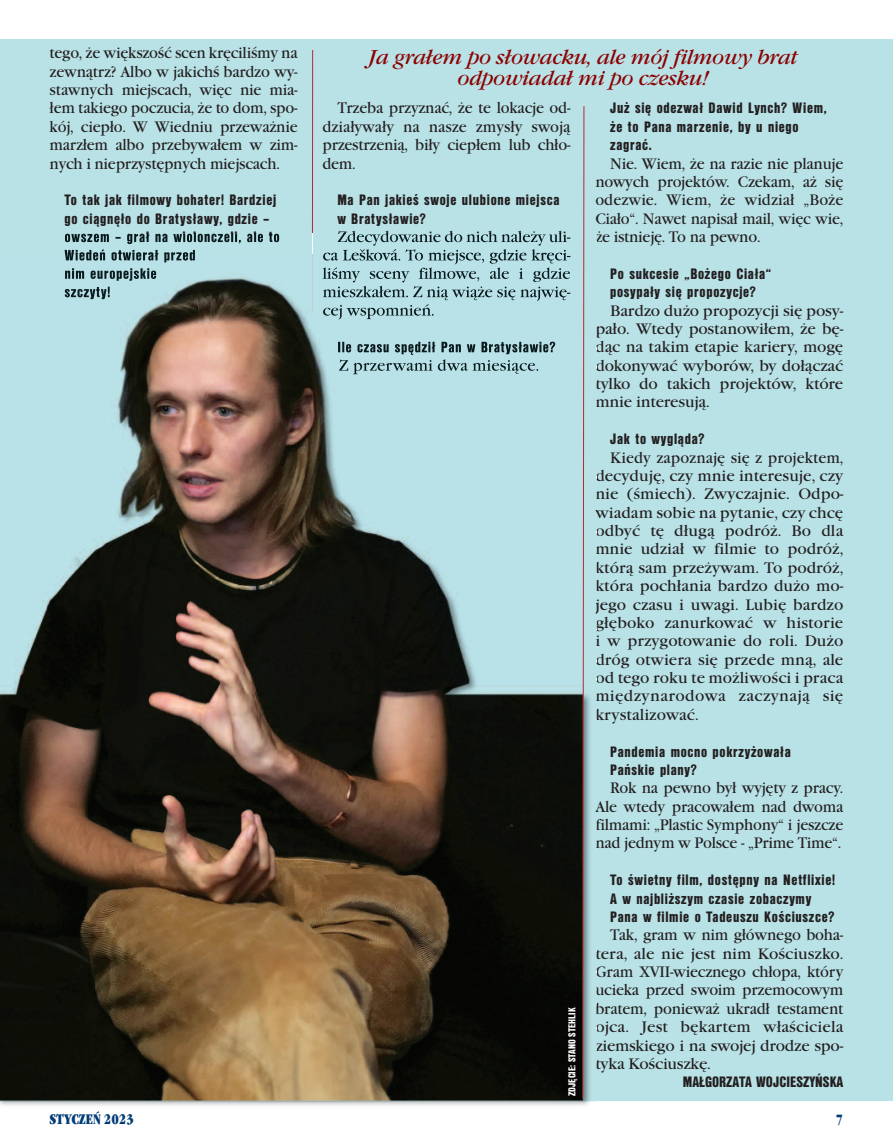
<style>
.page{position:relative;width:893px;height:1141px;background:#fff}
.page>*{position:absolute;margin:0;border:0;box-sizing:border-box;transform-origin:0 0}
.t1{font:italic 21px/21px "Garamond Itc TCE";letter-spacing:-.02em;color:#8b0202;text-align:center}
.t2{font:15.75px/18.4px "Garamond Itc TCE";letter-spacing:-.02em;color:#231f20;text-align:justify;scale:.95 1}
.t3{font:15.75px/18.4px "Nimbus San DCE Blac Cond";letter-spacing:.045em;color:#231f20}
.t4{font:15.75px/18.4px "Garamond Itc TCE";letter-spacing:-.02em;color:#231f20;text-align:justify}
.t5{font:15.75px "Nimbus San DCE Blac Cond";color:#231f20}
.t6{font:ultra-condensed 14px "Garamond Itc TCE";color:#013b77}
.t7{font:10.5px "Nimbus San DCE Blac Cond";color:#fff}
</style>
<div class="page">
<div style="left:0;top:40px;width:893px;height:1061px;background:#b9e2e7"></div>
<hr style="left:312px;top:50px;width:1px;height:263px;background:#b7282e">
<img style="left:0;top:234px;width:596px;height:880px">
<img style="left:51px;top:1114px;width:35px;height:1px">
<img style="left:65px;top:234px;width:102px;height:10px">
<img style="left:65px;top:250px;width:99px;height:4px">
<img style="left:338px;top:234px;width:48px;height:12px">
<img style="left:323px;top:249px;width:46px;height:5px">
<svg style="left:596px;top:694px;width:1px;height:26px"></svg>
<svg style="left:312px;top:234px;width:1px;height:20px"></svg>
<img style="left:0;top:254px;width:583px;height:847px">
<img style="left:65px;top:268px;width:89px;height:13px">
<img style="left:65px;top:287px;width:45px;height:12px">
<img style="left:323px;top:267px;width:33px;height:12px">
<img style="left:323px;top:287px;width:40px;height:10px">
<img style="left:323px;top:305px;width:53px;height:14px">
<img style="left:338px;top:342px;width:80px;height:13px">
<img style="left:339px;top:359px;width:46px;height:15px">
<img style="left:312px;top:254px;width:1px;height:59px">
<svg style="left:582px;top:106px;width:2px;height:993px"></svg>
<p class="t2" style="left:50px;top:44px;width:263px">tego, że większość scen kręciliśmy na zewnątrz? Albo w jakichś bardzo wy&shy;stawnych miejscach, więc nie mia&shy;łem takiego poczucia, że to dom, spo&shy;kój, ciepło. W Wiedniu przeważnie marzłem albo przebywałem w zim&shy;nych i nieprzystępnych miejscach.</p>
<p class="t3" style="left:64px;top:191px;width:213px">To tak jak filmowy bohater! Bardziej go ciągnęło do Bratysławy, gdzie –</p>
<h1 class="t1" style="left:369px;top:46px;width:431px">Ja grałem po słowacku, ale mój filmowy brat odpowiadał mi po czesku!</h1>
<p class="t2" style="left:322px;top:99px;width:263px;text-indent:15px">Trzeba przyznać, że te lokacje od&shy;działywały na nasze zmysły swoją przestrzenią, biły ciepłem lub chło&shy;dem.</p>
<p class="t3" style="left:337px;top:191px;width:224px">Ma Pan jakieś swoje ulubione miejsca w Bratysławie?</p>
<p class="t7" style="left:566px;top:1096px;width:90px;rotate:-90deg">ZDJĘCIE: STANO STEHLIK</p>
<p class="t3" style="left:610px;top:99px;width:218px">Już się odezwał Dawid Lynch? Wiem, że to Pana marzenie, by u niego zagrać.</p>
<p class="t2" style="left:595px;top:154px;width:263px;text-indent:15px">Nie. Wiem, że na razie nie planuje nowych projektów. Czekam, aż się odezwie. Wiem, że widział „Boże Ciało“. Nawet napisał mail, więc wie, że istnieję. To na pewno.</p>
<p class="t3" style="left:610px;top:264px;width:162px">Po sukcesie „Bożego Ciała“ posypały się propozycje?</p>
<p class="t4" style="left:595px;top:301px;width:250px;text-indent:15px">Bardzo dużo propozycji się posy&shy;pało. Wtedy postanowiłem, że bę&shy;dąc na takim etapie kariery, mogę dokonywać wyborów, by dołączać tylko do takich projektów, które mnie interesują.</p>
<p class="t3" style="left:610px;top:430px;width:96px">Jak to wygląda?</p>
<p class="t2" style="left:595px;top:448px;width:263px;text-indent:15px">Kiedy zapoznaję się z projektem, decyduję, czy mnie interesuje, czy nie (śmiech). Zwyczajnie. Odpo&shy;wiadam sobie na pytanie, czy chcę odbyć tę długą podróż. Bo dla mnie udział w filmie to podróż, którą sam przeżywam. To podróż, która pochłania bardzo dużo mo&shy;jego czasu i uwagi. Lubię bardzo głęboko zanurkować w historie i w przygotowanie do roli. Dużo dróg otwiera się przede mną, ale od tego roku te możliwości i praca międzynarodowa zaczynają się krystalizować.</p>
<p class="t3" style="left:610px;top:742px;width:182px">Pandemia mocno pokrzyżowała<br>Pańskie plany?</p>
<p class="t2" style="left:595px;top:779px;width:263px;text-indent:15px">Rok na pewno był wyjęty z pracy.<br>Ale wtedy pracowałem nad dwoma filmami: „Plastic Symphony“ i jeszcze nad jednym w Polsce - „Prime Time“.</p>
<p class="t3" style="left:610px;top:871px;width:226px">To świetny film, dostępny na Netflixie!<br>A w najbliższym czasie zobaczymy<br>Pana w filmie o Tadeuszu Kościuszce?</p>
<p class="t2" style="left:595px;top:926px;width:263px;text-indent:15px">Tak, gram w nim głównego boha&shy;tera, ale nie jest nim Kościuszko.<br>Gram XVII-wiecznego chłopa, który ucieka przed swoim przemocowym bratem, ponieważ ukradł testament ojca. Jest bękartem właściciela ziemskiego i na swojej drodze spo&shy;tyka Kościuszkę.</p>
<p class="t5" style="left:683px;top:1073px;width:162px">MAŁGORZATA WOJCIESZYŃSKA</p>
<p class="t6" style="left:49px;top:1111px;width:86px">STYCZEŃ 2023</p>
<p class="t6" style="left:836px;top:1111px;width:9px">7</p>
</div>
